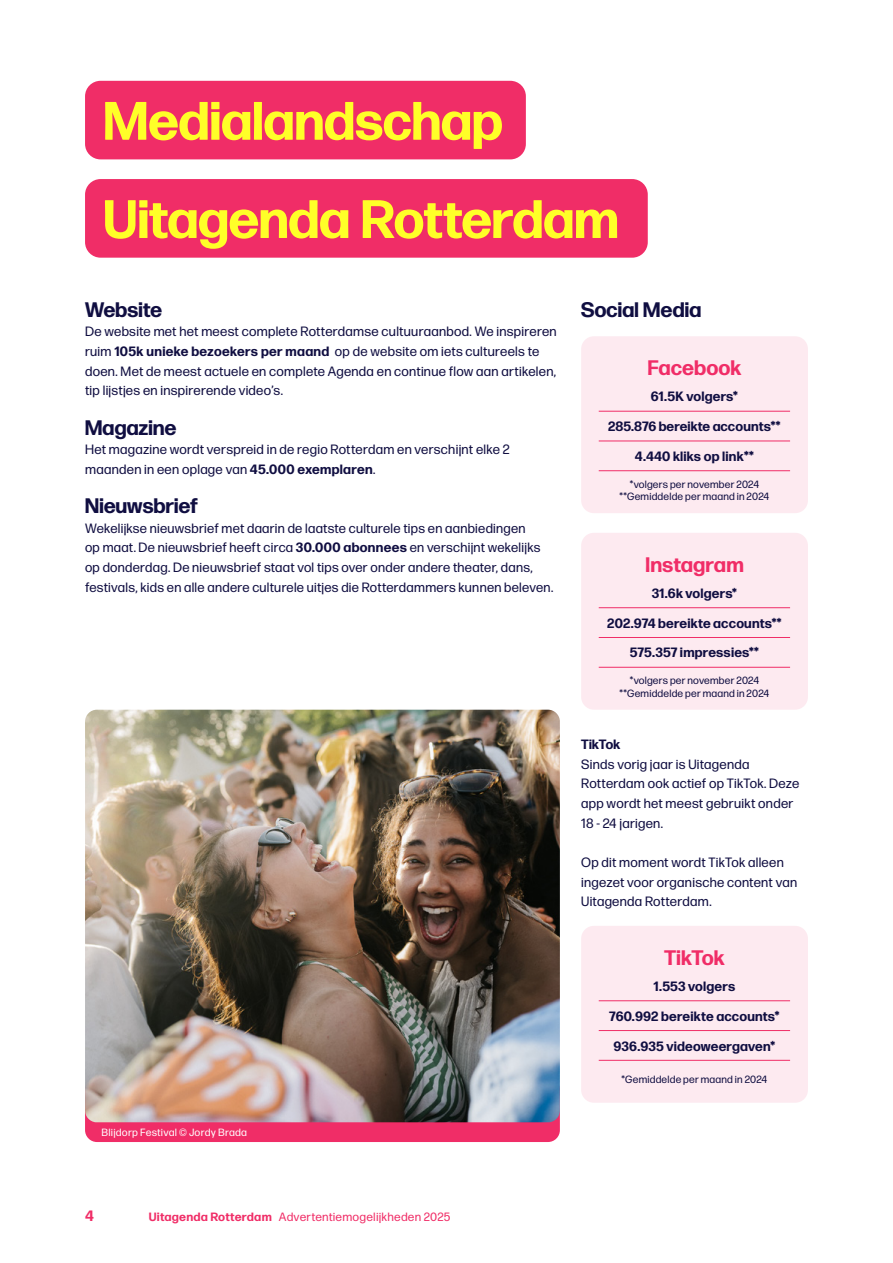
<style>
.page{position:relative;width:893px;height:1263px;background:#fff}
.page>*{position:absolute;margin:0;border:0;box-sizing:border-box;transform-origin:0 0}
.t1{font:700 54px/98.2px "Forma DJR Display";letter-spacing:.01em;color:#ffff28}
.t2{font:700 21px "Forma DJR Display";letter-spacing:.01em;color:#100e41}
.t3{font:700 21px "Forma DJR Text";color:#f02d67}
.t4{font:700 15px "Forma DJR Text";color:#f02d67}
.t5{font:13.5px/19.6px "Forma DJR Text";letter-spacing:.02em;color:#100e41}
.t6{font:700 13.5px "Forma DJR Text";letter-spacing:.01em;color:#100e41}
.t7{font:700 13.5px "Forma DJR Display";letter-spacing:.015em;color:#100e41}
.t8{font:12px "Forma DJR Micro";letter-spacing:.015em;color:#f02d67}
.t9{font:10.5px/12.6px "Forma DJR Text";letter-spacing:.02em;color:#100e41;text-align:center}
.t10{font:10.5px "Forma DJR Micro";letter-spacing:.02em;color:#fff}
.s1{font-weight:700}
</style>
<div class="page">
<div style="left:581px;top:336px;width:227px;height:177px;background:#fdeaf0;border-radius:13px"></div>
<hr style="left:599px;top:411px;width:191px;height:1px;background:#f02d67">
<hr style="left:599px;top:441px;width:191px;height:1px;background:#f02d67">
<hr style="left:599px;top:470px;width:191px;height:1px;background:#f02d67">
<div style="left:581px;top:533px;width:227px;height:177px;background:#fdeaf0;border-radius:13px"></div>
<hr style="left:599px;top:607px;width:191px;height:1px;background:#f02d67">
<hr style="left:599px;top:637px;width:191px;height:1px;background:#f02d67">
<hr style="left:599px;top:667px;width:191px;height:1px;background:#f02d67">
<div style="left:581px;top:926px;width:227px;height:177px;background:#fdeaf0;border-radius:13px"></div>
<hr style="left:599px;top:1000px;width:191px;height:1px;background:#f02d67">
<hr style="left:599px;top:1030px;width:191px;height:1px;background:#f02d67">
<hr style="left:599px;top:1060px;width:191px;height:1px;background:#f02d67">
<div style="left:85px;top:81px;width:441px;height:78px;background:#f02d67;border-radius:15px"></div>
<div style="left:85px;top:179px;width:563px;height:79px;background:#f02d67;border-radius:15px"></div>
<div style="left:85px;top:1078px;width:475px;height:64px;background:#f02d67;border-radius:12px"></div>
<img style="left:85px;top:710px;width:475px;height:412px">
<h1 class="t1" style="left:104px;top:71px;width:516px">Medialandschap<br>Uitagenda Rotterdam</h1>
<h2 class="t2" style="left:85px;top:296px;width:78px">Website</h2>
<p class="t5" style="left:85px;top:321px;width:473px">De website met het meest complete Rotterdamse cultuuraanbod. We inspireren ruim <span class="s1">105k unieke bezoekers per maand</span> op de website om iets cultureels te doen. Met de meest actuele en complete Agenda en continue flow aan artikelen, tip lijstjes en inspirerende video’s.</p>
<h2 class="t2" style="left:85px;top:414px;width:93px">Magazine</h2>
<p class="t5" style="left:85px;top:439px;width:426px">Het magazine wordt verspreid in de regio Rotterdam en verschijnt elke 2 maanden in een oplage van <span class="s1">45.000 exemplaren</span>.</p>
<h2 class="t2" style="left:85px;top:492px;width:114px">Nieuwsbrief</h2>
<p class="t5" style="left:85px;top:518px;width:470px">Wekelijkse nieuwsbrief met daarin de laatste culturele tips en aanbiedingen<br>op maat. De nieuwsbrief heeft circa <span class="s1">30.000 abonnees</span> en verschijnt wekelijks op donderdag. De nieuwsbrief staat vol tips over onder andere theater, dans, festivals, kids en alle andere culturele uitjes die Rotterdammers kunnen beleven.</p>
<p class="t10" style="left:102px;top:1126px;width:147px">Blijdorp Festival © Jordy Brada</p>
<h2 class="t2" style="left:581px;top:296px;width:122px">Social Media</h2>
<h2 class="t3" style="left:647px;top:354px;width:96px">Facebook</h2>
<p class="t6" style="left:651px;top:388px;width:89px">61.5K volgers*</p>
<p class="t6" style="left:608px;top:418px;width:174px">285.876 bereikte accounts**</p>
<p class="t6" style="left:635px;top:447px;width:120px">4.440 kliks op link**</p>
<p class="t9" style="left:620px;top:477px;width:151px">*volgers per november 2024 **Gemiddelde per maand in 2024</p>
<h2 class="t3" style="left:645px;top:551px;width:100px">Instagram</h2>
<p class="t6" style="left:652px;top:584px;width:87px">31.6k volgers*</p>
<p class="t6" style="left:607px;top:614px;width:176px">202.974 bereikte accounts**</p>
<p class="t6" style="left:630px;top:644px;width:130px">575.357 impressies**</p>
<p class="t9" style="left:620px;top:674px;width:151px">*volgers per november 2024 **Gemiddelde per maand in 2024</p>
<p class="t7" style="left:581px;top:736px;width:41px">TikTok</p>
<p class="t5" style="left:581px;top:754px;width:220px">Sinds vorig jaar is Uitagenda<br>Rotterdam ook actief op TikTok. Deze app wordt het meest gebruikt onder<br>18 - 24 jarigen.</p>
<p class="t5" style="left:581px;top:852px;width:217px">Op dit moment wordt TikTok alleen ingezet voor organische content van<br>Uitagenda Rotterdam.</p>
<h2 class="t3" style="left:664px;top:944px;width:62px">TikTok</h2>
<p class="t6" style="left:654px;top:977px;width:83px">1.553 volgers</p>
<p class="t6" style="left:609px;top:1007px;width:172px">760.992 bereikte accounts*</p>
<p class="t6" style="left:614px;top:1037px;width:163px">936.935 videoweergaven*</p>
<p class="t9" style="left:622px;top:1073px;width:147px">*Gemiddelde per maand in 2024</p>
<p class="t4" style="left:85px;top:1206px;width:10px">4</p>
<p class="t8" style="left:149px;top:1209px;width:303px"><span class="s1">Uitagenda Rotterdam</span> Advertentiemogelijkheden 2025</p>
</div>
